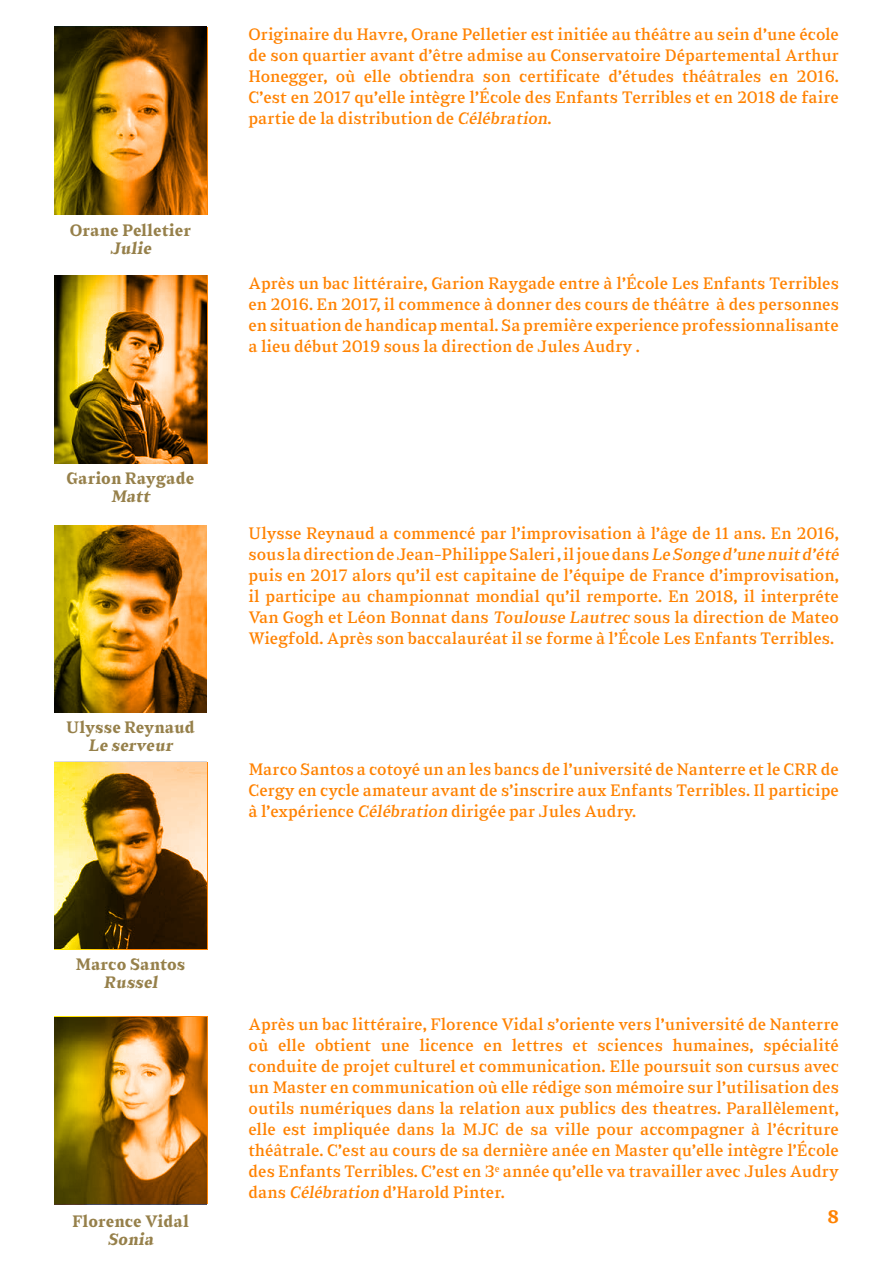
<style>
.page{position:relative;width:893px;height:1263px;background:#fff}
.page>*{position:absolute;margin:0;border:0;box-sizing:border-box;transform-origin:0 0}
.t1{font:700 18px "Sabre";color:#ff8200}
.t2{font:16.5px/21px "Sabre";color:#ff8200;text-align:justify}
.t3{font:700 16.5px/18px "Sabre";color:#96804a;text-align:center}
</style>
<div class="page">
<svg style="left:55px;top:28px;width:153px;height:187px;background:#936413"></svg>
<svg style="left:55px;top:276px;width:153px;height:187px;background:#ab7d2a"></svg>
<svg style="left:54px;top:525px;width:153px;height:188px;background:#b57d1a"></svg>
<svg style="left:55px;top:762px;width:153px;height:188px;background:#98783b"></svg>
<svg style="left:55px;top:1016px;width:153px;height:187px;background:#ab7c27"></svg>
<p class="t3" style="left:70px;top:222px;width:123px">Orane Pelletier<br>Julie</p>
<p class="t3" style="left:67px;top:469px;width:129px">Garion Raygade<br>Matt</p>
<p class="t3" style="left:66px;top:719px;width:130px">Ulysse Reynaud<br>Le serveur</p>
<p class="t2" style="left:249px;top:24px;width:592px">Originaire du Havre, Orane Pelletier est initiée au théâtre au sein d’une école de son quartier avant d’être admise au Conservatoire Départemental Arthur Honegger, où elle obtiendra son certificate d’études théâtrales en 2016.<br>C’est en 2017 qu’elle intègre l’École des Enfants Terribles et en 2018 de faire partie de la distribution de Célébration.</p>
<p class="t2" style="left:249px;top:273px;width:592px">Après un bac littéraire, Garion Raygade entre à l’École Les Enfants Terribles en 2016. En 2017, il commence à donner des cours de théâtre à des personnes en situation de handicap mental. Sa première experience professionnalisante a lieu début 2019 sous la direction de Jules Audry .</p>
<p class="t2" style="left:249px;top:522px;width:595px;text-align:left">Ulysse Reynaud a commencé par l’improvisation à l’âge de 11 ans. En 2016, sous la direction de Jean-Philippe Saleri , il joue dans Le Songe d’une nuit d’été puis en 2017 alors qu’il est capitaine de l’équipe de France d’improvisation, il participe au championnat mondial qu’il remporte. En 2018, il interpréte Van Gogh et Léon Bonnat dans Toulouse Lautrec sous la direction de Mateo Wiegfold. Après son baccalauréat il se forme à l’École Les Enfants Terribles.</p>
<p class="t2" style="left:249px;top:759px;width:592px">Marco Santos a cotoyé un an les bancs de l’université de Nanterre et le CRR de Cergy en cycle amateur avant de s’inscrire aux Enfants Terribles. Il participe à l’expérience Célébration dirigée par Jules Audry.</p>
<p class="t3" style="left:76px;top:955px;width:111px">Marco Santos<br>Russel</p>
<p class="t3" style="left:72px;top:1212px;width:118px">Florence Vidal<br>Sonia</p>
<p class="t2" style="left:249px;top:1014px;width:592px">Après un bac littéraire, Florence Vidal s’oriente vers l’université de Nanterre où elle obtient une licence en lettres et sciences humaines, spécialité conduite de projet culturel et communication. Elle poursuit son cursus avec un Master en communication où elle rédige son mémoire sur l’utilisation des outils numériques dans la relation aux publics des theatres. Parallèlement, elle est impliquée dans la MJC de sa ville pour accompagner à l’écriture théâtrale. C’est au cours de sa dernière anée en Master qu’elle intègre l’École des Enfants Terribles. C’est en 3<sup>e</sup> année qu’elle va travailler avec Jules Audry dans Célébration d’Harold Pinter.</p>
<p class="t1" style="left:827px;top:1206px;width:13px">8</p>
</div>
